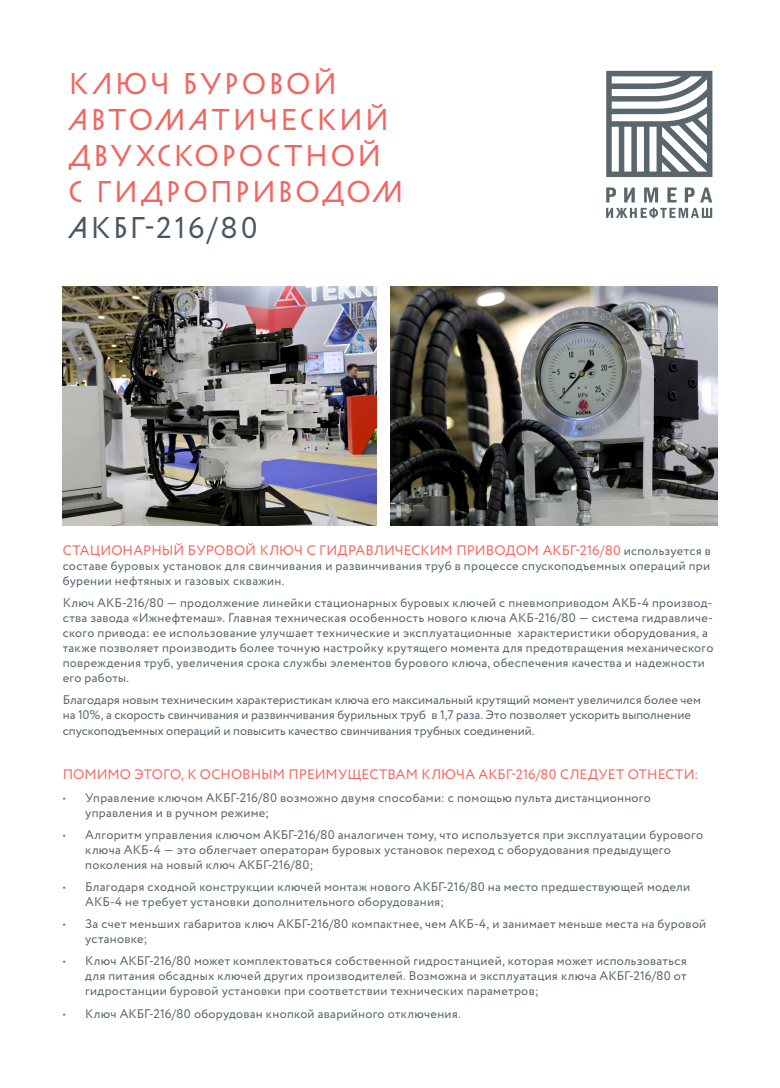
<style>
.page{position:relative;width:780px;height:1088px;background:#fff}
.page>*{position:absolute;margin:0;border:0;box-sizing:border-box;transform-origin:0 0}
.t1{font:30px/36px "Circe";letter-spacing:.08em;color:#f16660}
.t2{font:13.75px "Circe";color:#f16660}
.t3{font:12.5px/15px "Circe";letter-spacing:.02em;color:#59666c}
.t4{font:12.5px/15px "Circe";color:#59666c}
.s1{color:#475865}
.s2{font-size:12.5px;color:#59666c}
</style>
<div class="page">
<img style="left:63px;top:286px;width:314px;height:239px">
<svg style="left:606px;top:71px;width:106px;height:106px"></svg>
<svg style="left:606px;top:187px;width:10px;height:15px"></svg>
<svg style="left:624px;top:187px;width:10px;height:15px"></svg>
<svg style="left:644px;top:187px;width:14px;height:15px"></svg>
<svg style="left:667px;top:187px;width:9px;height:15px"></svg>
<svg style="left:684px;top:187px;width:10px;height:15px"></svg>
<svg style="left:700px;top:187px;width:12px;height:15px"></svg>
<svg style="left:606px;top:208px;width:106px;height:10px"></svg>
<img style="left:390px;top:286px;width:327px;height:239px">
<p class="t1" style="left:69px;top:67px;width:336px">КЛЮЧ БУРОВОЙ<br>АВТОМАТИЧЕСКИЙ<br>ДВУХСКОРОСТНОЙ<br>С ГИДРОПРИВОДОМ<br><span class="s1">АКБГ-216/80</span></p>
<p class="t2" style="left:63px;top:541px;width:649px">СТАЦИОНАРНЫЙ БУРОВОЙ КЛЮЧ С ГИДРАВЛИЧЕСКИМ ПРИВОДОМ АКБГ-216/80 <span class="s2">используется в</span></p>
<p class="t3" style="left:63px;top:558px;width:649px">составе буровых установок для свинчивания и развинчивания труб в процессе спускоподъемных операций при бурении нефтяных и газовых скважин.</p>
<p class="t3" style="left:63px;top:595px;width:652px">Ключ АКБ-216/80 — продолжение линейки стационарных буровых ключей с пневмоприводом АКБ-4 производ&shy;ства завода «Ижнефтемаш». Главная техническая особенность нового ключа АКБ-216/80 — система гидравличе&shy;ского привода: ее использование улучшает технические и эксплуатационные характеристики оборудования, а также позволяет производить более точную настройку крутящего момента для предотвращения механического повреждения труб, увеличения срока службы элементов бурового ключа, обеспечения качества и надежности его работы.</p>
<p class="t4" style="left:63px;top:692px;width:639px">Благодаря новым техническим характеристикам ключа его максимальный крутящий момент увеличился более чем на 10%, а скорость свинчивания и развинчивания бурильных труб в 1,7 раза. Это позволяет ускорить выполнение</p>
<p class="t4" style="left:63px;top:724px;width:473px">спускоподъемных операций и повысить качество свинчивания трубных соединений.</p>
<p class="t2" style="left:63px;top:765px;width:637px">ПОМИМО ЭТОГО, К ОСНОВНЫМ ПРЕИМУЩЕСТВАМ КЛЮЧА АКБГ-216/80 СЛЕДУЕТ ОТНЕСТИ:</p>
<p class="t3" style="left:85px;top:790px;width:567px;text-indent:-23px">• Управление ключом АКБГ-216/80 возможно двумя способами: с помощью пульта дистанционного управления и в ручном режиме;</p>
<p class="t3" style="left:85px;top:827px;width:619px;text-indent:-23px">• Алгоритм управления ключом АКБГ-216/80 аналогичен тому, что используется при эксплуатации бурового ключа АКБ-4 — это облегчает операторам буровых установок переход с оборудования предыдущего поколения на новый ключ АКБГ-216/80;</p>
<p class="t3" style="left:85px;top:879px;width:606px;text-indent:-23px">• Благодаря сходной конструкции ключей монтаж нового АКБГ-216/80 на место предшествующей модели<br>АКБ-4 не требует установки дополнительного оборудования;</p>
<p class="t3" style="left:85px;top:916px;width:622px;text-indent:-23px">• За счет меньших габаритов ключ АКБГ-216/80 компактнее, чем АКБ-4, и занимает меньше места на буровой установке;</p>
<p class="t3" style="left:85px;top:953px;width:603px;text-align:justify;text-indent:-23px">• Ключ АКБГ-216/80 может комплектоваться собственной гидростанцией, которая может использоваться для питания обсадных ключей других производителей. Возможна и эксплуатация ключа АКБГ-216/80 от гидростанции буровой установки при соответствии технических параметров;</p>
<p class="t3" style="left:63px;top:1007px;width:399px">• Ключ АКБГ-216/80 оборудован кнопкой аварийного отключения.</p>
</div>
